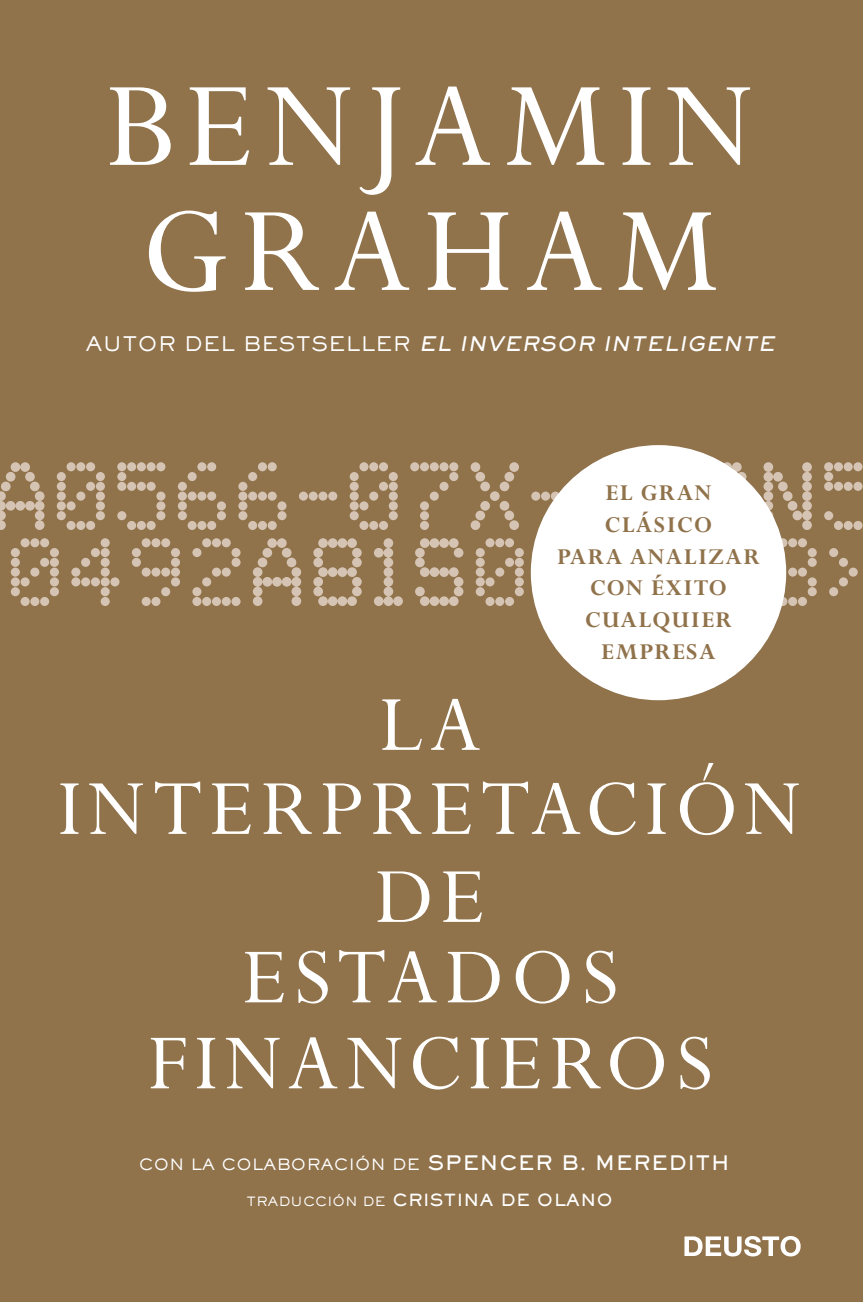
<style>
.page{position:relative;width:863px;height:1302px;background:#fff}
.page>*{position:absolute;margin:0;border:0;box-sizing:border-box;transform-origin:0 0}
.t1{font:135.2px/125px "Perpetua Std";letter-spacing:.08em;color:#fff}
.t2{font:88px/86px "Perpetua Std";letter-spacing:.075em;color:#fff;text-align:center}
.t3{font:700 25px/31.6px "Perpetua Std";letter-spacing:.055em;color:#90724b;text-align:center}
.t4{font:italic 800 19.8px "Sackers Gothic Std";color:#fff}
.t5{font:800 16.4px "Sackers Gothic Std";letter-spacing:.025em;color:#fff}
.t6{font:500 15.4px "Sackers Gothic Std";letter-spacing:.025em;color:#fff}
.s1{font-weight:500;font-style:normal}
.s2{font-weight:800;font-size:19.8px}
.s3{font-weight:500;font-size:12.6px}
</style>
<div class="page">
<div style="left:0;top:0;width:862px;height:1302px;background:#90724b"></div>
<svg style="left:11px;top:538px;width:847px;height:68px"></svg>
<svg style="left:0;top:462px;width:862px;height:68px"></svg>
<svg style="left:684px;top:1236px;width:116px;height:20px"></svg>
<div style="left:530px;top:445px;width:255px;height:255px;background:#fff;border-radius:50%"></div>
<h1 class="t1" style="left:105px;top:68px;width:651px">BENJAMIN<br>GRAHAM</h1>
<p class="t4" style="left:86px;top:331px;width:694px"><span class="s1">A U T O R D E L B ESTS E L L E R</span> EL INVERSOR INTELIGENTE</p>
<p class="t3" style="left:557px;top:478px;width:204px">EL GRAN<br>CLÁSICO<br>PARA ANALIZAR<br>CON ÉXITO<br>CUALQUIER<br>EMPRESA</p>
<h2 class="t2" style="left:58px;top:685px;width:745px">LA<br>INTERPRETACIÓN<br>DE</h2>
<h2 class="t2" style="left:148px;top:937px;width:566px">ESTADOS<br>FINANCIEROS</h2>
<p class="t6" style="left:139px;top:1154px;width:592px">CON LA COLABORACIÓN DE <span class="s2">SPENCER B. MEREDITH</span></p>
<p class="t5" style="left:246px;top:1189px;width:368px"><span class="s3">TRADUCCIÓN DE</span> CRISTINA DE OLANO</p>
</div>
